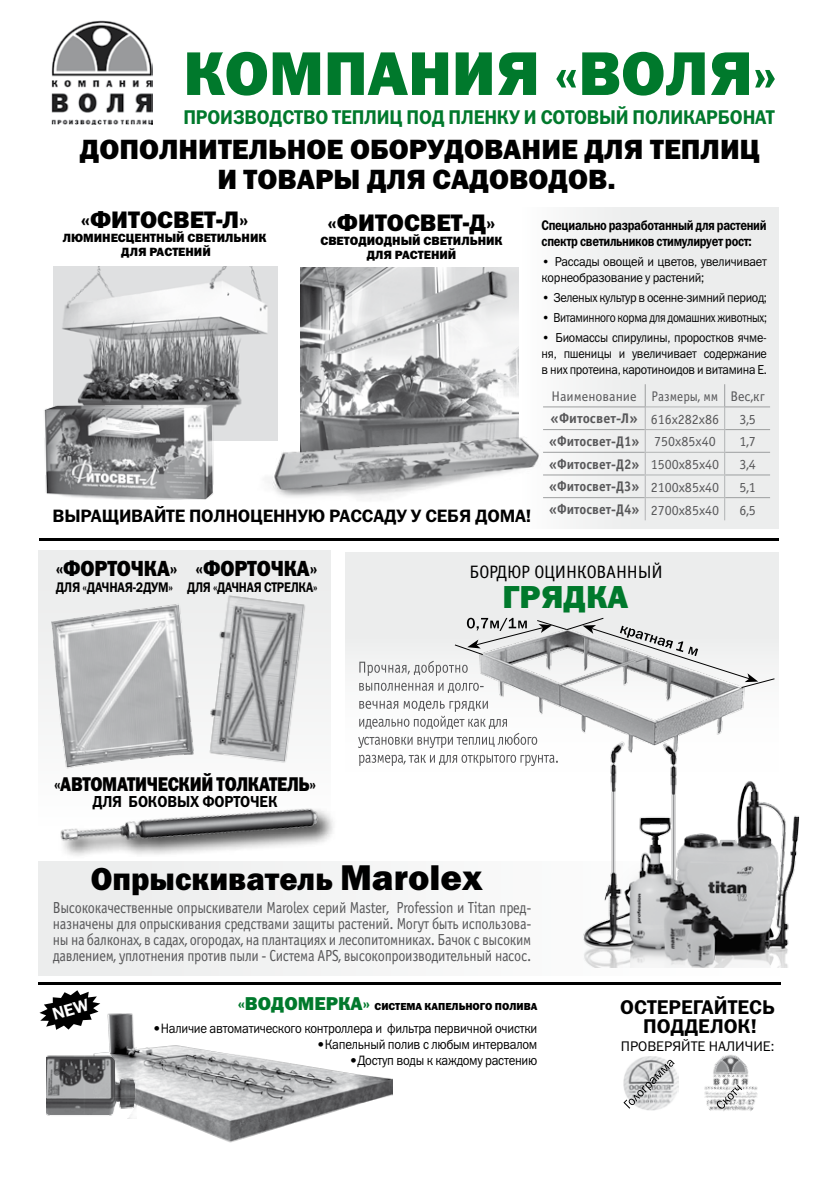
<style>
.page{position:relative;width:840px;height:1191px;background:#fff}
.page>*{position:absolute;margin:0;border:0;box-sizing:border-box;transform-origin:0 0}
.t1{font:62px "Franklin Gothic Heavy C";color:#00792c}
.t2{font:32px "Franklin Gothic Heavy C";color:#000;scale:.95 1}
.t3{font:32px "Franklin Gothic Heavy C";color:#00792c}
.t4{font:28px/30px "Franklin Gothic Heavy C";color:#000;text-align:center}
.t5{font:24px "Franklin Gothic Heavy C";color:#000}
.t6{font:22px "Franklin Gothic Heavy C";letter-spacing:-.01em;color:#000;scale:.9 1}
.t7{font:20px "Franklin Gothic Demi C";letter-spacing:-.01em;color:#00792c;scale:.93 1}
.t8{font:20px "Franklin Gothic Heavy C";letter-spacing:-.02em;color:#000;scale:.85 1}
.t9{font:20px/19px "Franklin Gothic Demi C";color:#000;text-align:center}
.t10{font:18px "Franklin Gothic Demi C";letter-spacing:-.01em;color:#000}
.t11{font:18px "Officina Sans C";letter-spacing:-.01em;color:#000}
.t12{font:16px/16px "Officina Sans C";letter-spacing:-.02em;color:#58585a;text-align:justify;scale:.89 1}
.t13{font:16px "Franklin Gothic Demi C";letter-spacing:-.01em;color:#000;scale:.91 1}
.t14{font:700 14px "Officina Sans C";color:#58585a;scale:.95 1}
.t15{font:14px/16px "Franklin Gothic Demi C";letter-spacing:-.03em;color:#000;scale:.83 1}
.t16{font:14px/22.8px "Officina Sans C";color:#58585a}
.t17{font:14px "Franklin Gothic Book C";color:#000}
.t18{font:14px "Franklin Gothic Demi C";letter-spacing:-.03em;color:#000;scale:.84 1}
.t19{font:14px "Franklin Gothic Demi C";letter-spacing:-.03em;color:#000;scale:.87 1}
.t20{font:13.6px "Franklin Gothic Book C";letter-spacing:-.02em;color:#000}
.t21{font:13px/16px "Franklin Gothic Book C";letter-spacing:-.02em;color:#000;text-align:justify;scale:.91 1}
.t22{font:13px/16px "Franklin Gothic Book C";letter-spacing:-.02em;color:#000;scale:.93 1}
.t23{font:13px "Franklin Gothic Book C";letter-spacing:-.02em;color:#000;scale:.85 1}
.t24{font:13px "Franklin Gothic Book C";letter-spacing:-.02em;color:#000;scale:.92 1}
.t25{font:12px/14px "Franklin Gothic Heavy C";color:#000;text-align:center}
.t26{font:10.2px "Franklin Gothic Heavy C";color:#000}
.s1{font-family:"Franklin Gothic";font-weight:500}
.s2{font-weight:700}
.s3{font-weight:400}
.s4{font-size:36px}
.s5{font-size:18.8px;color:#00792c}
</style>
<div class="page">
<div style="left:39px;top:550px;width:291px;height:275px;background:#eceded"></div>
<div style="left:345px;top:552px;width:433px;height:226px;background:#eceded"></div>
<div style="left:39px;top:861px;width:740px;height:114px;background:#f3f3f3"></div>
<div style="left:521px;top:208px;width:257px;height:321px;background:#eceded"></div>
<hr style="left:39px;top:982px;width:741px;height:2px;background:#000">
<img style="left:629px;top:1056px;width:49px;height:54px">
<svg style="left:623px;top:1059px;width:51px;height:49px;background:#c3c4c5"></svg>
<img style="left:704px;top:1055px;width:54px;height:56px">
<svg style="left:716px;top:1085px;width:25px;height:23px"></svg>
<img style="left:51px;top:20px;width:102px;height:105px">
<img style="left:38px;top:597px;width:155px;height:175px">
<div style="left:58px;top:806px;width:279px;height:54px;background:#000;opacity:.71"></div>
<img style="left:52px;top:756px;width:272px;height:104px">
<img style="left:193px;top:595px;width:119px;height:183px">
<img style="left:53px;top:266px;width:224px;height:174px">
<img style="left:301px;top:268px;width:217px;height:157px">
<img style="left:248px;top:425px;width:304px;height:79px">
<img style="left:44px;top:386px;width:170px;height:113px">
<hr style="left:542px;top:406px;width:103px;height:1px;background:#9c9e9f">
<hr style="left:723px;top:406px;width:46px;height:1px;background:#9c9e9f">
<hr style="left:542px;top:429px;width:102px;height:1px;background:#9c9e9f">
<hr style="left:724px;top:429px;width:45px;height:1px;background:#9c9e9f">
<hr style="left:542px;top:452px;width:102px;height:1px;background:#9c9e9f">
<hr style="left:724px;top:452px;width:45px;height:1px;background:#9c9e9f">
<hr style="left:542px;top:474px;width:102px;height:1px;background:#9c9e9f">
<hr style="left:724px;top:474px;width:45px;height:1px;background:#9c9e9f">
<hr style="left:542px;top:497px;width:102px;height:1px;background:#9c9e9f">
<hr style="left:724px;top:497px;width:45px;height:1px;background:#9c9e9f">
<hr style="left:644px;top:406px;width:80px;height:1px;background:#b1b3b4">
<hr style="left:644px;top:429px;width:80px;height:1px;background:#b1b3b4">
<hr style="left:644px;top:452px;width:80px;height:1px;background:#b1b3b4">
<hr style="left:644px;top:474px;width:80px;height:1px;background:#b1b3b4">
<hr style="left:644px;top:497px;width:80px;height:1px;background:#b1b3b4">
<svg style="left:644px;top:384px;width:1px;height:136px"></svg>
<svg style="left:358px;top:754px;width:108px;height:12px"></svg>
<svg style="left:358px;top:700px;width:108px;height:48px"></svg>
<img style="left:466px;top:693px;width:284px;height:76px">
<svg style="left:359px;top:617px;width:416px;height:76px"></svg>
<hr style="left:39px;top:538px;width:739px;height:2px;background:#000">
<img style="left:578px;top:711px;width:222px;height:256px">
<img style="left:68px;top:1013px;width:324px;height:130px">
<img style="left:46px;top:1047px;width:90px;height:71px">
<svg style="left:39px;top:990px;width:61px;height:39px"></svg>
<h1 class="t1" style="left:183px;top:38px;width:594px">КОМПАНИЯ «ВОЛЯ»</h1>
<p class="t7" style="left:183px;top:106px;width:637px">ПРОИЗВОДСТВО ТЕПЛИЦ ПОД ПЛЕНКУ И СОТОВЫЙ ПОЛИКАРБОНАТ</p>
<h3 class="t4" style="left:80px;top:134px;width:681px">ДОПОЛНИТЕЛЬНОЕ ОБОРУДОВАНИЕ ДЛЯ ТЕПЛИЦ<br>И ТОВАРЫ ДЛЯ САДОВОДОВ.</h3>
<h3 class="t5" style="left:81px;top:206px;width:169px">«ФИТОСВЕТ-Л»</h3>
<p class="t25" style="left:63px;top:230px;width:205px">ЛЮМИНЕСЦЕНТНЫЙ СВЕТИЛЬНИК<br>ДЛЯ РАСТЕНИЙ</p>
<h3 class="t5" style="left:327px;top:209px;width:169px">«ФИТОСВЕТ-Д»</h3>
<p class="t25" style="left:320px;top:233px;width:184px">СВЕТОДИОДНЫЙ СВЕТИЛЬНИК<br>ДЛЯ РАСТЕНИЙ</p>
<p class="t10" style="left:53px;top:506px;width:480px">ВЫРАЩИВАЙТЕ ПОЛНОЦЕННУЮ РАССАДУ У СЕБЯ ДОМА!</p>
<p class="t15" style="left:541px;top:217px;width:272px">Специально разработанный для растений спектр светильников стимулирует рост:</p>
<p class="t22" style="left:541px;top:253px;width:243px"><span class="s1">•</span> Рассады овощей и цветов, увеличивает корнеобразование у растений;</p>
<p class="t24" style="left:541px;top:290px;width:246px"><span class="s1">•</span> Зеленых культур в осенне-зимний период;</p>
<p class="t23" style="left:541px;top:310px;width:266px"><span class="s1">•</span> Витаминного корма для домашних животных;</p>
<p class="t21" style="left:541px;top:329px;width:249px"><span class="s1">•</span> Биомассы спирулины, проростков ячме&shy;ня, пшеницы и увеличивает сoдержание в них протеина, каротиноидов и витамина Е.</p>
<p class="t16" style="left:550px;top:385px;width:216px">Наименование Размеры, мм Вес,кг <span class="s2">«Фитосвет-Л»</span> 616x282x86</p>
<p class="t16" style="left:739px;top:408px;width:18px">3,5</p>
<p class="t14" style="left:548px;top:433px;width:177px">«Фитосвет-Д1» <span class="s3">750x85x40</span></p>
<p class="t16" style="left:739px;top:430px;width:18px">1,7</p>
<p class="t14" style="left:548px;top:456px;width:181px">«Фитосвет-Д2» <span class="s3">1500x85x40</span></p>
<p class="t16" style="left:739px;top:453px;width:18px">3,4</p>
<p class="t14" style="left:548px;top:479px;width:181px">«Фитосвет-Д3» <span class="s3">2100x85x40</span></p>
<p class="t16" style="left:739px;top:476px;width:18px">5,1</p>
<p class="t14" style="left:548px;top:501px;width:181px">«Фитосвет-Д4» <span class="s3">2700x85x40</span></p>
<p class="t16" style="left:739px;top:498px;width:18px">6,5</p>
<h3 class="t6" style="left:56px;top:555px;width:137px">«ФОРТОЧКА»</h3>
<p class="t19" style="left:56px;top:579px;width:136px">ДЛЯ «ДАЧНАЯ-2ДУМ»</p>
<h3 class="t6" style="left:195px;top:556px;width:137px">«ФОРТОЧКА»</h3>
<p class="t18" style="left:187px;top:579px;width:156px">ДЛЯ «ДАЧНАЯ СТРЕЛКА»</p>
<p class="t8" style="left:54px;top:773px;width:309px">«АВТОМАТИЧЕСКИЙ ТОЛКАТЕЛЬ»</p>
<p class="t13" style="left:92px;top:792px;width:205px">ДЛЯ БОКОВЫХ ФОРТОЧЕК</p>
<p class="t11" style="left:469px;top:562px;width:194px">БОРДЮР ОЦИНКОВАННЫЙ</p>
<h2 class="t3" style="left:502px;top:579px;width:127px">ГРЯДКА</h2>
<h2 class="t2" style="left:91px;top:861px;width:414px">Опрыскиватель <span class="s4">Marolex</span></h2>
<p class="t12" style="left:53px;top:900px;width:539px">Высококачественные опрыскиватели Marolex серий Master, Profession и Titan пред&shy;назначены для опрыскивания средствами защиты растений. Могут быть использова&shy;ны на балконах, в садах, огородах, на плантациях и лесопитомниках. Бачок с высоким давлением, уплотнения против пыли - Система APS, высокопроизводительный насос.</p>
<p class="t26" style="left:237px;top:1000px;width:301px"><span class="s5">«ВОДОМЕРКА»</span> СИСТЕМА КАПЕЛЬНОГО ПОЛИВА</p>
<p class="t20" style="left:153px;top:1020px;width:386px">•Наличие автоматического контроллера и фильтра первичной очистки</p>
<p class="t20" style="left:316px;top:1036px;width:222px">•Капельный полив с любым интервалом</p>
<p class="t20" style="left:349px;top:1052px;width:189px">•Доступ воды к каждому растению</p>
<p class="t9" style="left:620px;top:997px;width:156px">ОСТЕРЕГАЙТЕСЬ<br>ПОДДЕЛОК!</p>
<p class="t17" style="left:620px;top:1038px;width:155px">ПРОВЕРЯЙТЕ НАЛИЧИЕ:</p>
</div>
